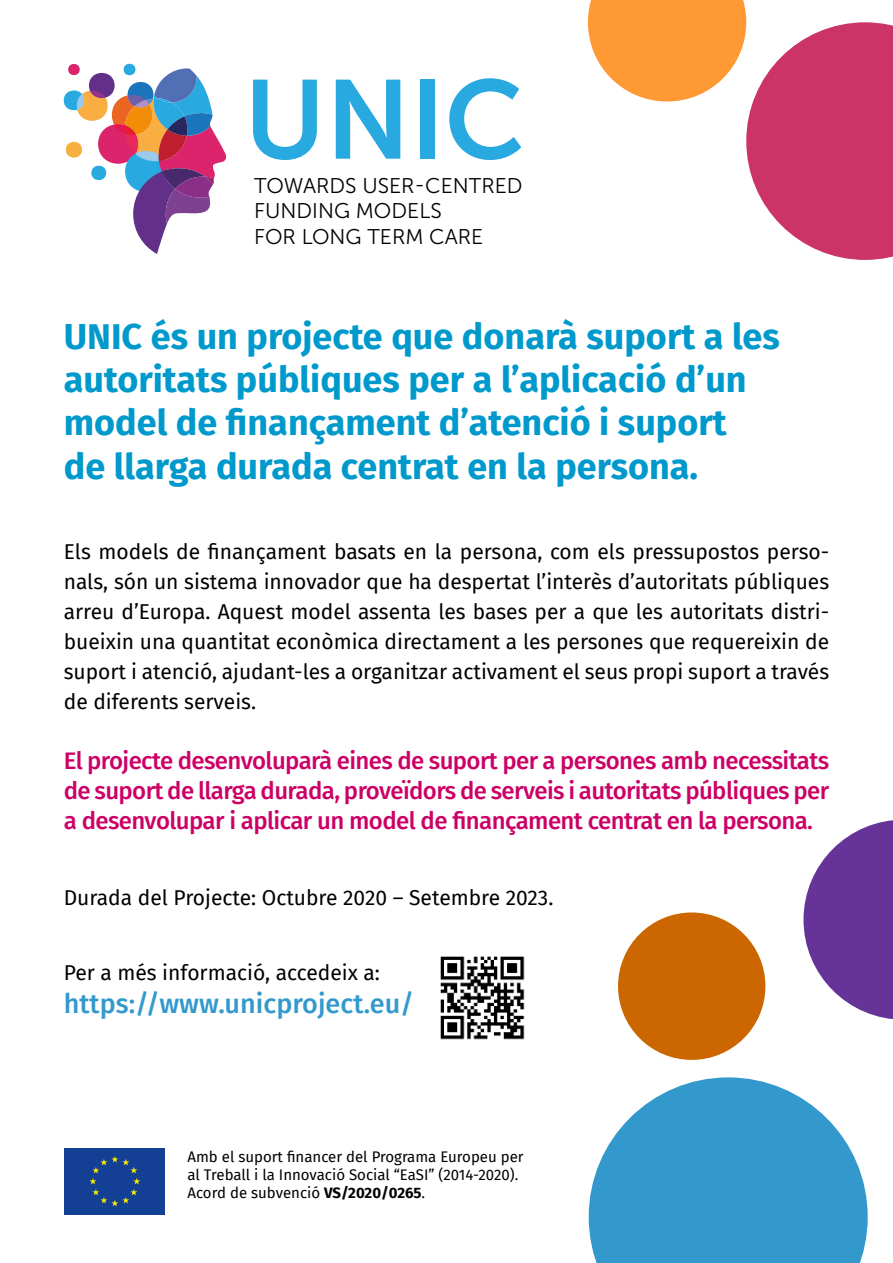
<style>
.page{position:relative;width:893px;height:1263px;background:#fff}
.page>*{position:absolute;margin:0;border:0;box-sizing:border-box;transform-origin:0 0}
.t1{font:111.3px "Museo Sans 700";color:#28a9e0}
.t2{font:700 36px/43.2px "Fira Sans";color:#09c}
.t3{font:500 27px "Fira Sans";color:#39c}
.t4{font:500 24px/30px "Fira Sans";letter-spacing:-.025em;color:#c06;text-align:justify}
.t5{font:21.3px/25.5px "Museo Sans 300";color:#000}
.t6{font:21px/30px "Fira Sans";color:#000;text-align:justify}
.t7{font:15px/18px "Fira Sans";color:#000}
.s1{font-weight:700}
</style>
<div class="page">
<svg style="left:64px;top:64px;width:162px;height:190px"></svg>
<div style="left:63px;top:1146px;width:104px;height:71px;background:linear-gradient(to bottom,#fff,#fff)"></div>
<div style="left:65px;top:1148px;width:100px;height:67px;background:#134094"></div>
<svg style="left:90px;top:1156px;width:50px;height:50px"></svg>
<img style="left:440px;top:956px;width:85px;height:84px">
<svg style="left:588px;top:0;width:305px;height:260px"></svg>
<svg style="left:803px;top:820px;width:90px;height:199px"></svg>
<div style="left:618px;top:912px;width:147px;height:148px;background:#c60;border-radius:50%"></div>
<svg style="left:589px;top:1077px;width:279px;height:186px;fill:#39c"></svg>
<h1 class="t1" style="left:244px;top:58px;width:282px">UNIC</h1>
<p class="t5" style="left:254px;top:173px;width:270px">TOWARDS USER-CENTRED<br>FUNDING MODELS<br>FOR LONG TERM CARE</p>
<h2 class="t2" style="left:64px;top:312px;width:718px">UNIC és un projecte que donarà suport a les autoritats públiques per a l’aplicació d’un model de finançament d’atenció i suport<br>de llarga durada centrat en la persona.</h2>
<p class="t6" style="left:64px;top:536px;width:767px">Els models de finançament basats en la persona, com els pressupostos perso&shy;nals, són un sistema innovador que ha despertat l’interès d’autoritats públiques arreu d’Europa. Aquest model assenta les bases per a que les autoritats distri&shy;bueixin una quantitat econòmica directament a les persones que requereixin de suport i atenció, ajudant-les a organitzar activament el seus propi suport a través de diferents serveis.</p>
<p class="t4" style="left:64px;top:744px;width:767px">El projecte desenvoluparà eines de suport per a persones amb necessitats de suport de llarga durada, proveïdors de serveis i autoritats públiques per a desenvolupar i aplicar un model de finançament centrat en la persona.</p>
<p class="t6" style="left:64px;top:882px;width:491px">Durada del Projecte: Octubre 2020 – Setembre 2023.</p>
<p class="t6" style="left:64px;top:957px;width:318px">Per a més informació, accedeix a:</p>
<p class="t3" style="left:64px;top:981px;width:352px">https://www.unicproject.eu/</p>
<p class="t7" style="left:188px;top:1147px;width:338px">Amb el suport financer del Programa Europeu per al Treball i la Innovació Social “EaSI” (2014-2020).<br>Acord de subvenció <span class="s1">VS/2020/0265</span>.</p>
</div>
